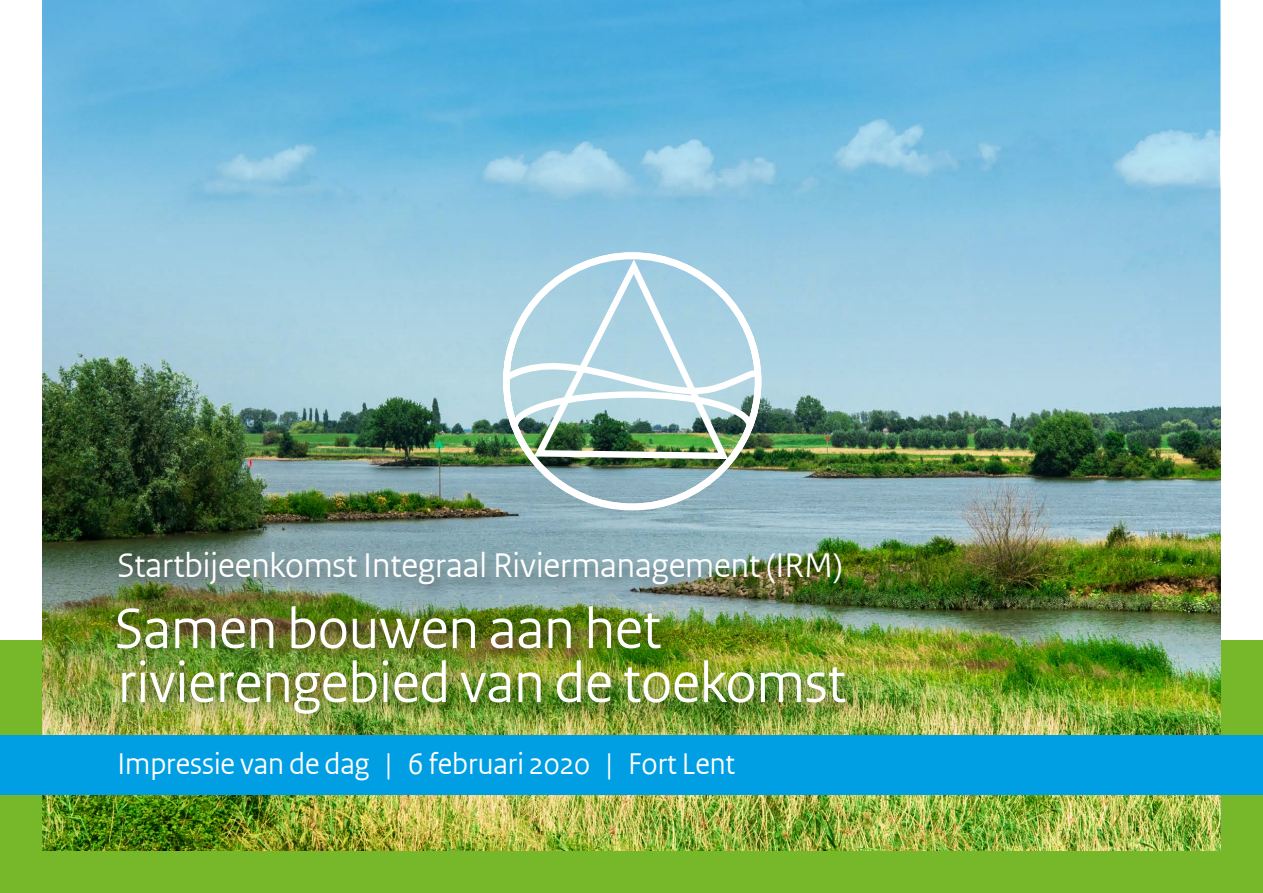
<style>
.page{position:relative;width:1263px;height:893px;background:#fff}
.page>*{position:absolute;margin:0;border:0;box-sizing:border-box;transform-origin:0 0}
.t1{font:60px/54px "Rijksoverheid Sans Heading TT";color:#fff}
.t2{font:36px "Rijksoverheid Sans Heading TT";color:#fff}
.t3{font:31.5px "Rijksoverheid Sans Heading TT";color:#fff}
</style>
<div class="page">
<div style="left:0;top:640px;width:1263px;height:253px;background:#76b82a"></div>
<img style="left:43px;top:381px;width:1177px;height:259px">
<svg style="left:43px;top:0;width:1177px;height:381px;background:#7fc0df"></svg>
<img style="left:43px;top:640px;width:1177px;height:210px">
<div style="left:0;top:736px;width:1263px;height:59px;background:#009fe3"></div>
<div style="left:112px;top:547px;width:750px;height:183px;background:#000;opacity:.45"></div>
<img style="left:496px;top:258px;width:268px;height:204px">
<p class="t2" style="left:117px;top:545px;width:726px">Startbijeenkomst Integraal Riviermanagement (IRM)</p>
<p class="t1" style="left:115px;top:602px;width:733px">Samen bouwen aan het rivierengebied van de toekomst</p>
<p class="t3" style="left:117px;top:745px;width:619px">Impressie van de dag | 6 februari 2020 | Fort Lent</p>
</div>
